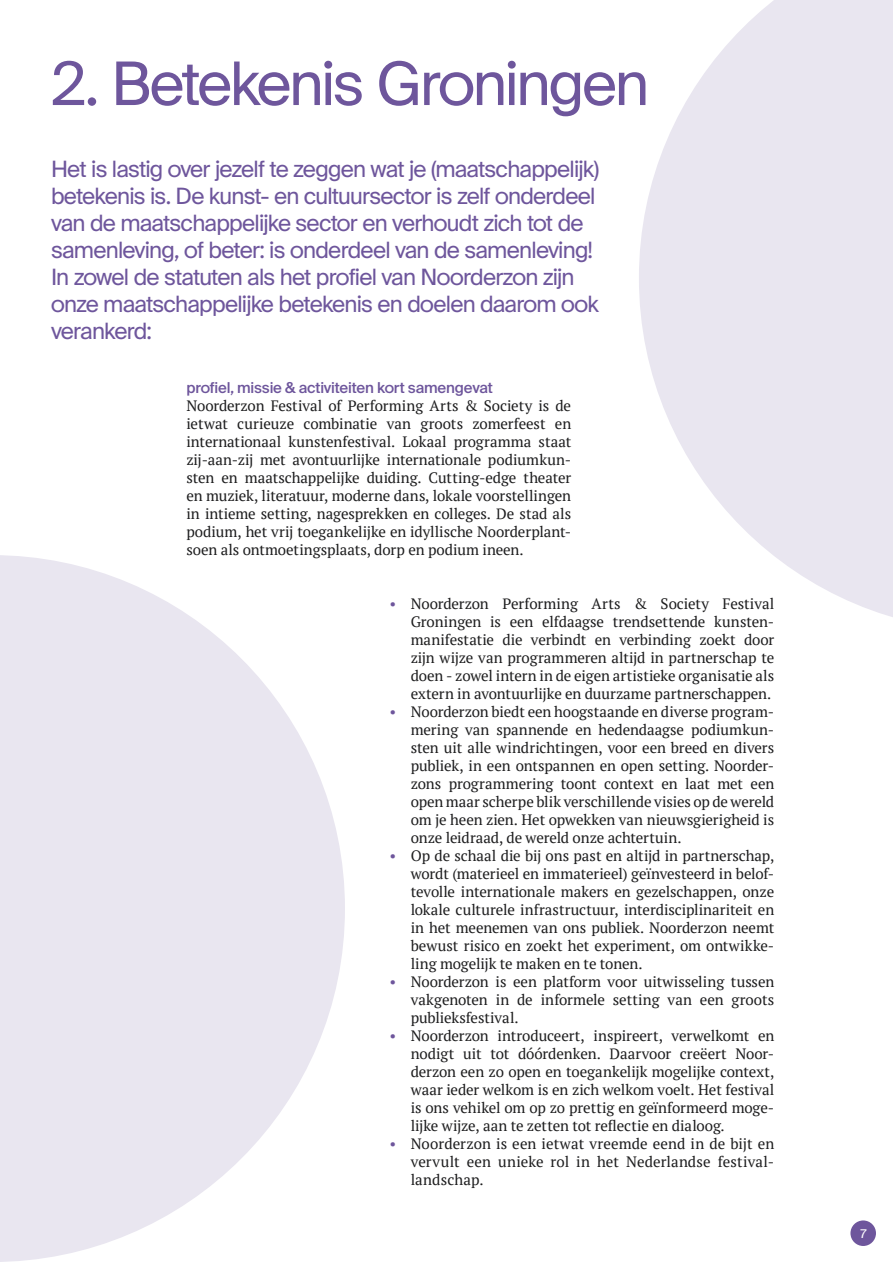
<style>
.page{position:relative;width:893px;height:1263px;background:#fff}
.page>*{position:absolute;margin:0;border:0;box-sizing:border-box;transform-origin:0 0}
.t1{font:60px "Noorderzon";letter-spacing:-.04em;color:#6e569c}
.t2{font:22.5px/27px "Noorderzon";letter-spacing:-.035em;color:#6e569c}
.t3{font:15px/18px "PT Serif";letter-spacing:-.005em;color:#1d1d1e;text-align:justify}
.t4{font:500 15px "Noorderzon";letter-spacing:-.01em;color:#6e569c}
.t5{font:12px "Noorderzon";color:#fff}
.s1{color:#6e569c}
</style>
<div class="page">
<svg style="left:0;top:555px;width:345px;height:707px;fill:#e9e6f0"></svg>
<svg style="left:639px;top:0;width:254px;height:617px;fill:#e9e6f0"></svg>
<div style="left:850px;top:1220px;width:26px;height:26px;background:#6e569c;border-radius:50%"></div>
<h1 class="t1" style="left:51px;top:49px;width:600px">2. Betekenis Groningen</h1>
<p class="t2" style="left:51px;top:156px;width:550px">Het is lastig over jezelf te zeggen wat je (maatschappelijk) betekenis is. De kunst- en cultuursector is zelf onderdeel van de maatschappelijke sector en verhoudt zich tot de samenleving, of beter: is onderdeel van de samenleving!<br>In zowel de statuten als het profiel van Noorderzon zijn onze maatschappelijke betekenis en doelen daarom ook verankerd:</p>
<p class="t4" style="left:186px;top:379px;width:308px">profiel, missie &amp; activiteiten kort samengevat</p>
<p class="t3" style="left:186px;top:397px;width:386px">Noorderzon Festival of Performing Arts &amp; Society is de ietwat curieuze combinatie van groots zomerfeest en internationaal kunstenfestival. Lokaal programma staat zij-aan-zij met avontuurlijke internationale podiumkun&shy;sten en maatschappelijke duiding. Cutting-edge theater en muziek, literatuur, moderne dans, lokale voorstellingen in intieme setting, nagesprekken en colleges. De stad als podium, het vrij toegankelijke en idyllische Noorderplant&shy;soen als ontmoetingsplaats, dorp en podium ineen.</p>
<p class="t3" style="left:411px;top:595px;width:365px;text-indent:-21px"><span class="s1">•</span> Noorderzon Performing Arts &amp; Society Festival Groningen is een elfdaagse trendsettende kunsten&shy;manifestatie die verbindt en verbinding zoekt door zijn wijze van programmeren altijd in partnerschap te doen - zowel intern in de eigen artistieke organisatie als extern in avontuurlijke en duurzame partnerschappen.</p>
<p class="t3" style="left:411px;top:703px;width:365px;text-indent:-21px"><span class="s1">•</span> Noorderzon biedt een hoogstaande en diverse program&shy;mering van spannende en hedendaagse podiumkun&shy;sten uit alle windrichtingen, voor een breed en divers publiek, in een ontspannen en open setting. Noorder&shy;zons programmering toont context en laat met een open maar scherpe blik verschillende visies op de wereld om je heen zien. Het opwekken van nieuwsgierigheid is onze leidraad, de wereld onze achtertuin.</p>
<p class="t3" style="left:411px;top:847px;width:365px;text-indent:-21px"><span class="s1">•</span> Op de schaal die bij ons past en altijd in partnerschap, wordt (materieel en immaterieel) geïnvesteerd in belof&shy;tevolle internationale makers en gezelschappen, onze lokale culturele infrastructuur, interdisciplinariteit en in het meenemen van ons publiek. Noorderzon neemt bewust risico en zoekt het experiment, om ontwikke&shy;ling mogelijk te maken en te tonen.</p>
<p class="t3" style="left:411px;top:973px;width:365px;text-indent:-21px"><span class="s1">•</span> Noorderzon is een platform voor uitwisseling tussen vakgenoten in de informele setting van een groots publieksfestival.</p>
<p class="t3" style="left:411px;top:1027px;width:365px;text-indent:-21px"><span class="s1">•</span> Noorderzon introduceert, inspireert, verwelkomt en nodigt uit tot dóórdenken. Daarvoor creëert Noor&shy;derzon een zo open en toegankelijk mogelijke context, waar ieder welkom is en zich welkom voelt. Het festival is ons vehikel om op zo prettig en geïnformeerd moge&shy;lijke wijze, aan te zetten tot reflectie en dialoog.</p>
<p class="t3" style="left:411px;top:1135px;width:365px;text-indent:-21px"><span class="s1">•</span> Noorderzon is een ietwat vreemde eend in de bijt en vervult een unieke rol in het Nederlandse festival&shy;landschap.</p>
<p class="t5" style="left:860px;top:1226px;width:8px">7</p>
</div>
